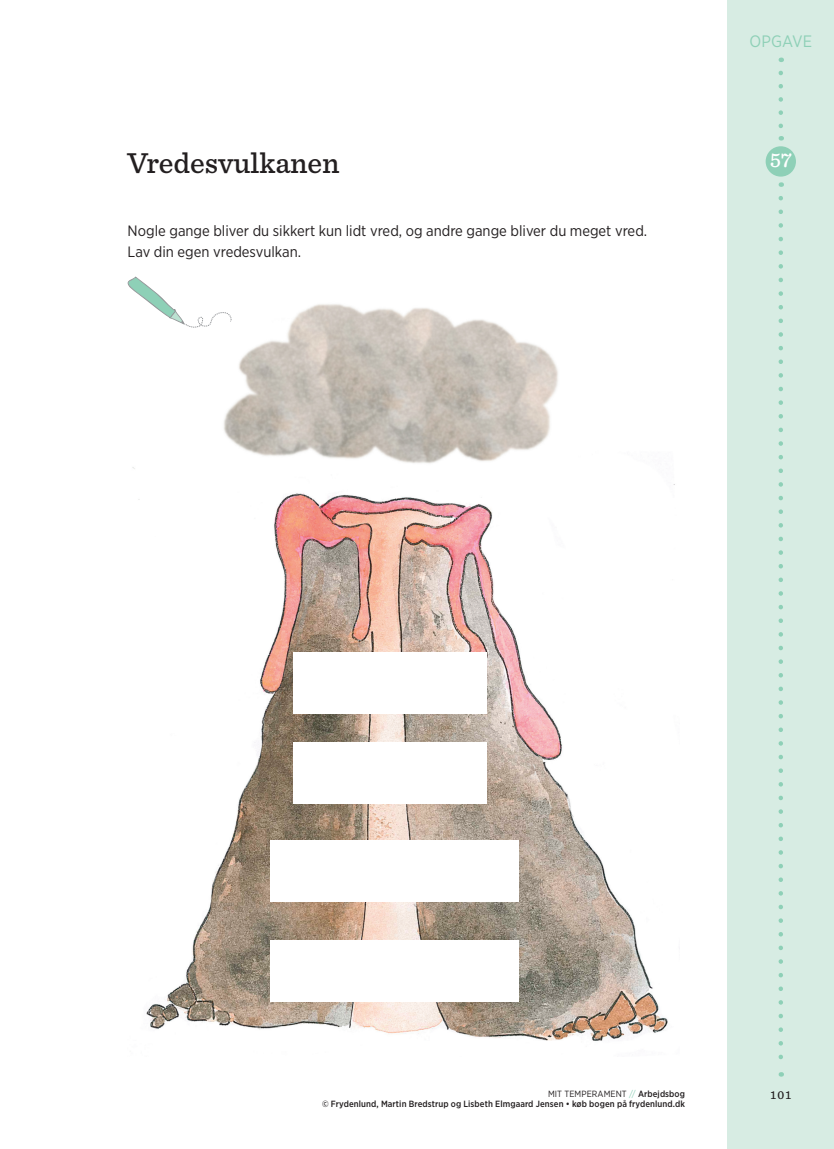
<style>
.page{position:relative;width:834px;height:1149px;background:#fff}
.page>*{position:absolute;margin:0;border:0;box-sizing:border-box;transform-origin:0 0}
.t1{font:500 30px "Sentinel";color:#231f20}
.t2{font:500 21px "Sentinel";color:#fff}
.t3{font:16.5px "Gotham Narrow";letter-spacing:.01em;color:#8ed0b7}
.t4{font:15px/20.2px "Gotham Narrow";color:#231f20}
.t5{font:500 12px "Sentinel";color:#231f20}
.t6{font:500 9px/10.8px "Gotham Narrow";letter-spacing:.01em;color:#231f20;text-align:right}
.s1{font-weight:400}
.s2{font-weight:400;color:#8ed0b7}
</style>
<div class="page">
<div style="left:727px;top:0;width:106px;height:1148px;background:#d7ece3"></div>
<svg style="left:778px;top:73px;width:4px;height:67px"></svg>
<svg style="left:778px;top:198px;width:4px;height:878px"></svg>
<div style="left:765px;top:146px;width:30px;height:30px;background:#8ed0b7;border-radius:50%"></div>
<img style="left:132px;top:304px;width:543px;height:737px">
<div style="left:293px;top:652px;width:194px;height:61px;background:#fff"></div>
<div style="left:293px;top:741px;width:194px;height:62px;background:#fff"></div>
<svg style="left:127px;top:276px;width:104px;height:51px"></svg>
<div style="left:270px;top:840px;width:248px;height:61px;background:#fff"></div>
<div style="left:270px;top:939px;width:248px;height:62px;background:#fff"></div>
<h1 class="t1" style="left:128px;top:140px;width:213px">Vredesvulkanen</h1>
<h3 class="t4" style="left:128px;top:221px;width:521px">Nogle gange bliver du sikkert kun lidt vred, og andre gange bliver du meget vred.<br>Lav din egen vredesvulkan.</h3>
<h3 class="t3" style="left:749px;top:31px;width:64px">OPGAVE</h3>
<h2 class="t2" style="left:769px;top:144px;width:24px">57</h2>
<p class="t6" style="left:322px;top:1087px;width:364px"><span class="s1">MIT TEMPERAMENT</span> <span class="s2">//</span> Arbejdsbog<br>© Frydenlund, Martin Bredstrup og Lisbeth Elmgaard Jensen • køb bogen på frydenlund.dk</p>
<h3 class="t5" style="left:770px;top:1085px;width:22px">101</h3>
</div>
